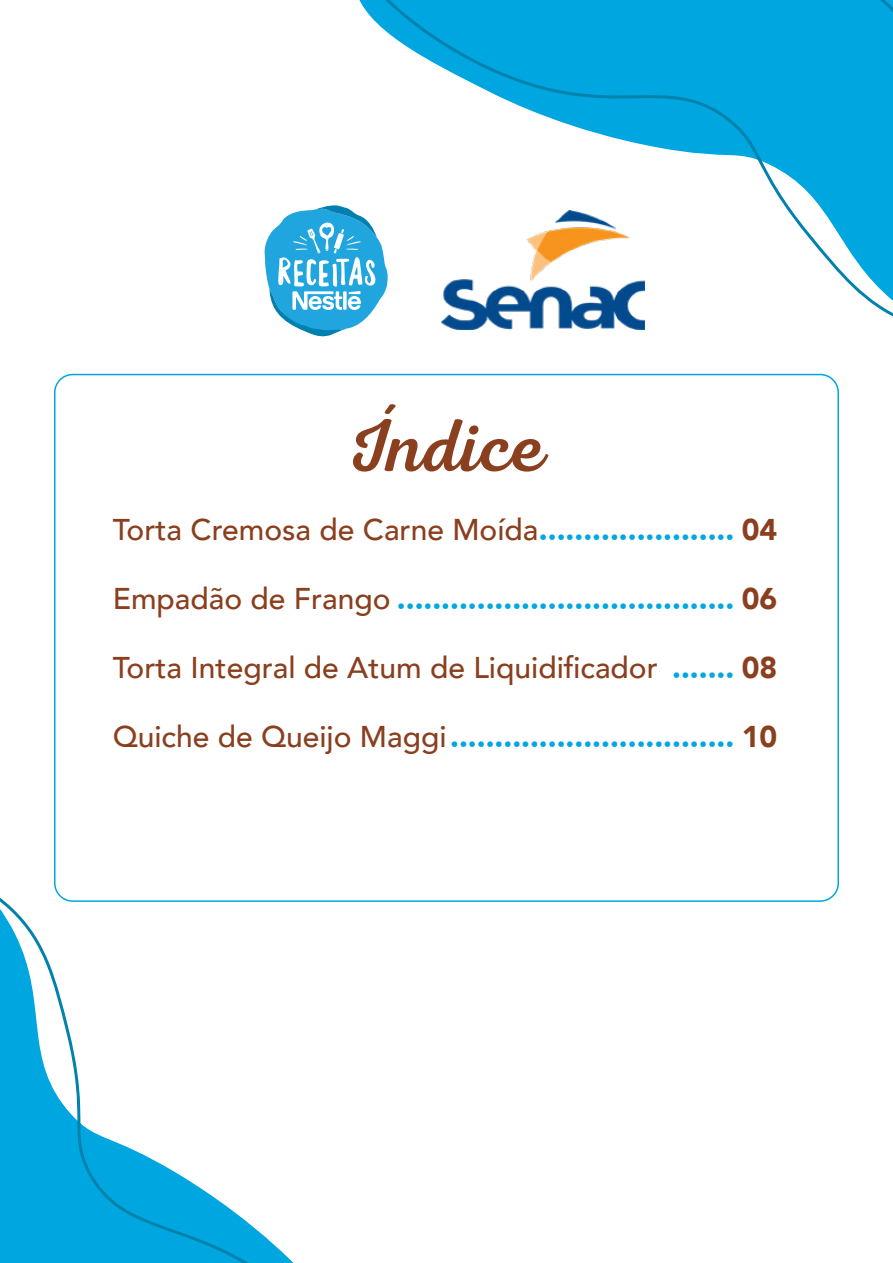
<style>
.page{position:relative;width:893px;height:1263px;background:#fff}
.page>*{position:absolute;margin:0;border:0;box-sizing:border-box;transform-origin:0 0}
.t1{font:75px "Nexa Script";color:#8a3f1e}
.t2{font:900 30px "Avenir";color:#00a7e1}
.t3{font:500 30px "Avenir";color:#8a3f1e}
.s1{font-weight:900;color:#00a7e1}
.s2{font-weight:900}
.s3{font-weight:500;color:#8a3f1e}
.s4{color:#8a3f1e}
</style>
<div class="page">
<svg style="left:360px;top:1px;width:533px;height:329px"></svg>
<svg style="left:0;top:888px;width:293px;height:374px"></svg>
<svg style="left:264px;top:205px;width:124px;height:131px"></svg>
<img style="left:441px;top:211px;width:203px;height:118px">
<h1 class="t1" style="left:348px;top:401px;width:199px">Índice</h1>
<p class="t3" style="left:113px;top:503px;width:666px">Torta Cremosa de Carne Moída<span class="s1">......................</span> <span class="s2">04</span></p>
<p class="t2" style="left:113px;top:573px;width:666px"><span class="s3">Empadão de Frango</span> ...................................... <span class="s4">06</span></p>
<p class="t3" style="left:113px;top:641px;width:666px">Torta Integral de Atum de Liquidificador <span class="s1">.......</span> <span class="s2">08</span></p>
<p class="t2" style="left:113px;top:711px;width:666px"><span class="s3">Quiche de Queijo Maggi</span>................................ <span class="s4">10</span></p>
</div>
